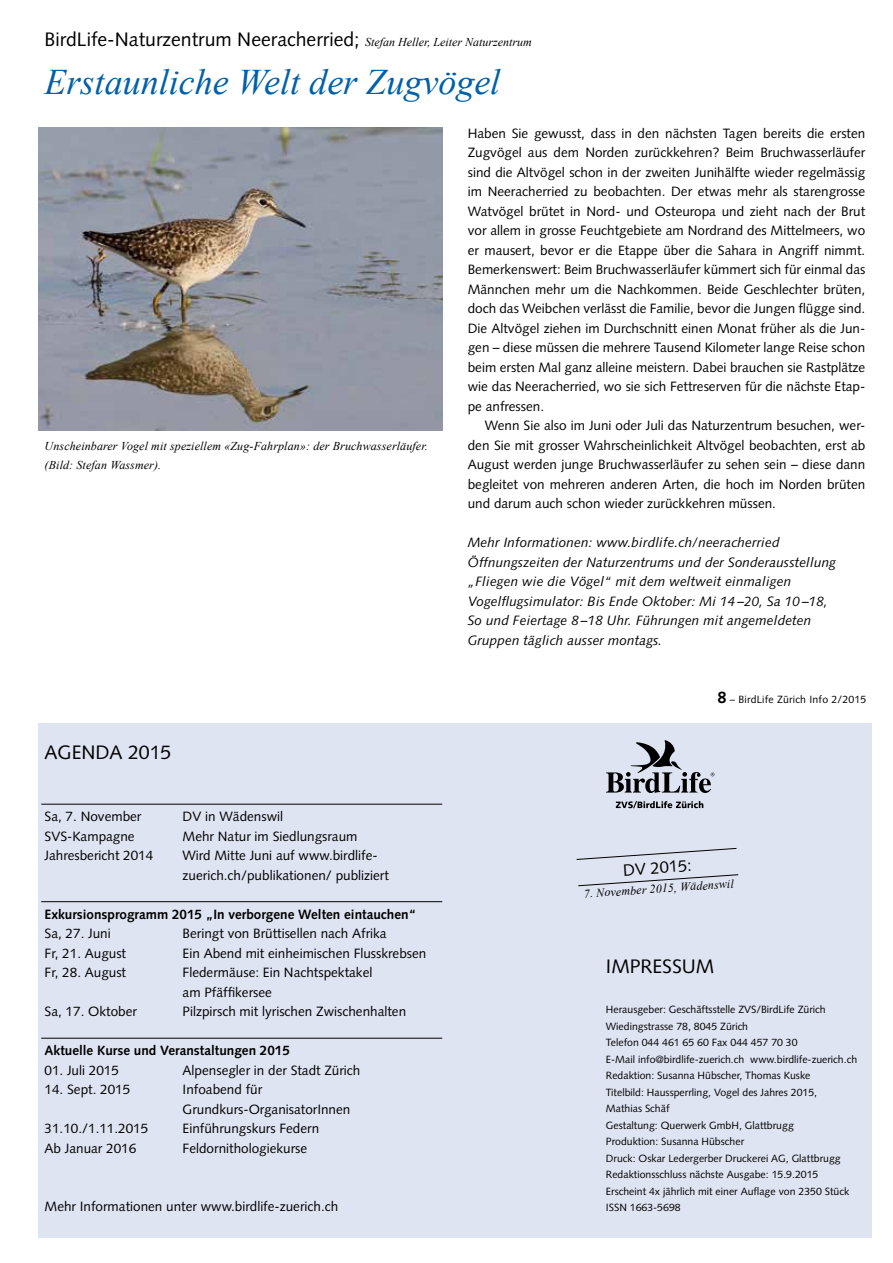
<style>
.page{position:relative;width:893px;height:1263px;background:#fff}
.page>*{position:absolute;margin:0;border:0;box-sizing:border-box;transform-origin:0 0}
.t1{font:italic 36px "Times New Roman";color:#0060a9}
.t2{font:19.5px "Syntax";color:#000}
.t3{font:16.5px "Syntax";color:#000}
.t4{font:13.5px/19.5px "Syntax";color:#000}
.t5{font:italic 13.5px/19.5px "Syntax";letter-spacing:.01em;color:#000}
.t6{font:700 13.5px "Syntax";color:#000}
.t7{font:italic 12px/19.5px "Times New Roman";letter-spacing:.01em;color:#000}
.t8{font:10.5px/16.5px "Syntax";color:#000}
.t9{font:10.5px "Syntax";letter-spacing:.02em;color:#000}
.s1{font-family:"Times New Roman";font-style:italic;font-size:12px}
.s2{font-weight:700;font-size:16.5px}
</style>
<div class="page">
<div style="left:38px;top:723px;width:834px;height:514px;background:#dfe4f2"></div>
<hr style="left:41px;top:804px;width:401px;height:1px;background:#000">
<hr style="left:41px;top:901px;width:401px;height:1px;background:#000">
<hr style="left:41px;top:1038px;width:401px;height:1px;background:#000">
<svg style="left:606px;top:740px;width:108px;height:53px"></svg>
<svg style="left:616px;top:801px;width:87px;height:7px"></svg>
<img style="left:38px;top:128px;width:404px;height:302px">
<svg style="left:578px;top:874px;width:161px;height:12px"></svg>
<svg style="left:576px;top:848px;width:161px;height:12px"></svg>
<h2 class="t2" style="left:45px;top:27px;width:489px">BirdLife-Naturzentrum Neeracherried; <span class="s1">Stefan Heller, Leiter Naturzentrum</span></h2>
<h1 class="t1" style="left:45px;top:57px;width:457px">Erstaunliche Welt der Zugvögel</h1>
<p class="t7" style="left:45px;top:436px;width:385px">Unscheinbarer Vogel mit speziellem «Zug-Fahrplan»: der Bruchwasserläufer. (Bild: Stefan Wassmer).</p>
<h2 class="t2" style="left:45px;top:740px;width:128px">AGENDA 2015</h2>
<p class="t4" style="left:45px;top:807px;width:98px">Sa, 7. November</p>
<p class="t4" style="left:183px;top:807px;width:102px">DV in Wädenswil</p>
<p class="t4" style="left:45px;top:827px;width:92px">SVS-Kampagne</p>
<p class="t4" style="left:183px;top:827px;width:176px">Mehr Natur im Siedlungsraum</p>
<p class="t4" style="left:45px;top:846px;width:110px">Jahresbericht 2014</p>
<p class="t4" style="left:183px;top:846px;width:208px">Wird Mitte Juni auf www.birdlife&shy;zuerich.ch/publikationen/ publiziert</p>
<p class="t6" style="left:45px;top:906px;width:373px">Exkursionsprogramm 2015 „In verborgene Welten eintauchen“</p>
<p class="t4" style="left:45px;top:924px;width:68px">Sa, 27. Juni</p>
<p class="t4" style="left:183px;top:924px;width:206px">Beringt von Brüttisellen nach Afrika</p>
<p class="t4" style="left:45px;top:943px;width:83px">Fr, 21. August</p>
<p class="t4" style="left:183px;top:943px;width:245px">Ein Abend mit einheimischen Flusskrebsen</p>
<p class="t4" style="left:45px;top:963px;width:83px">Fr, 28. August</p>
<p class="t4" style="left:183px;top:963px;width:191px">Fledermäuse: Ein Nachtspektakel am Pfäffikersee</p>
<p class="t4" style="left:45px;top:1002px;width:94px">Sa, 17. Oktober</p>
<p class="t4" style="left:183px;top:1002px;width:225px">Pilzpirsch mit lyrischen Zwischenhalten</p>
<p class="t6" style="left:45px;top:1043px;width:247px">Aktuelle Kurse und Veranstaltungen 2015</p>
<p class="t4" style="left:45px;top:1060px;width:76px">01. Juli 2015</p>
<p class="t4" style="left:183px;top:1060px;width:179px">Alpensegler in der Stadt Zürich</p>
<p class="t4" style="left:45px;top:1080px;width:87px">14. Sept. 2015</p>
<p class="t4" style="left:183px;top:1080px;width:169px">Infoabend für<br>Grundkurs-OrganisatorInnen</p>
<p class="t4" style="left:45px;top:1119px;width:105px">31.10./1.11.2015</p>
<p class="t4" style="left:183px;top:1119px;width:138px">Einführungskurs Federn</p>
<p class="t4" style="left:45px;top:1138px;width:93px">Ab Januar 2016</p>
<p class="t4" style="left:183px;top:1138px;width:126px">Feldornithologiekurse</p>
<p class="t4" style="left:45px;top:1197px;width:295px">Mehr Informationen unter www.birdlife-zuerich.ch</p>
<p class="t4" style="left:468px;top:123px;width:399px;text-align:justify">Haben Sie gewusst, dass in den nächsten Tagen bereits die ersten Zugvögel aus dem Norden zurückkehren? Beim Bruchwasserläufer sind die Altvögel schon in der zweiten Junihälfte wieder regelmässig im Neeracherried zu beobachten. Der etwas mehr als starengrosse Watvögel brütet in Nord- und Osteuropa und zieht nach der Brut vor allem in grosse Feuchtgebiete am Nordrand des Mittelmeers, wo er mausert, bevor er die Etappe über die Sahara in Angriff nimmt.<br>Bemerkenswert: Beim Bruchwasserläufer kümmert sich für einmal das Männchen mehr um die Nachkommen. Beide Geschlechter brüten, doch das Weibchen verlässt die Familie, bevor die Jungen flügge sind.<br>Die Altvögel ziehen im Durchschnitt einen Monat früher als die Jun&shy;gen – diese müssen die mehrere Tausend Kilometer lange Reise schon beim ersten Mal ganz alleine meistern. Dabei brauchen sie Rastplätze wie das Neeracherried, wo sie sich Fettreserven für die nächste Etap&shy;pe anfressen.</p>
<p class="t4" style="left:468px;top:416px;width:399px;text-align:justify;text-indent:17px">Wenn Sie also im Juni oder Juli das Naturzentrum besuchen, wer&shy;den Sie mit grosser Wahrscheinlichkeit Altvögel beobachten, erst ab August werden junge Bruchwasserläufer zu sehen sein – diese dann begleitet von mehreren anderen Arten, die hoch im Norden brüten und darum auch schon wieder zurückkehren müssen.</p>
<p class="t5" style="left:468px;top:533px;width:370px">Mehr Informationen: www.birdlife.ch/neeracherried Öffnungszeiten der Naturzentrums und der Sonderausstellung „Fliegen wie die Vögel“ mit dem weltweit einmaligen Vogelflugsimulator: Bis Ende Oktober: Mi 14 –20, Sa 10 –18, So und Feiertage 8 –18 Uhr. Führungen mit angemeldeten Gruppen täglich ausser montags.</p>
<p class="t9" style="left:718px;top:693px;width:150px"><span class="s2">8</span> – BirdLife Zürich Info 2/2015</p>
<p class="t3" style="left:622px;top:860px;width:70px;rotate:-4deg">DV 2015:</p>
<p class="t7" style="left:583px;top:884px;width:152px;rotate:-4deg">7. November 2015, Wädenswil</p>
<h2 class="t2" style="left:606px;top:955px;width:110px">IMPRESSUM</h2>
<p class="t8" style="left:606px;top:1001px;width:253px">Herausgeber: Geschäftsstelle ZVS/BirdLife Zürich Wiedingstrasse 78, 8045 Zürich<br>Telefon 044 461 65 60 Fax 044 457 70 30<br>E-Mail info@birdlife-zuerich.ch www.birdlife-zuerich.ch Redaktion: Susanna Hübscher, Thomas Kuske<br>Titelbild: Haussperrling, Vogel des Jahres 2015,<br>Mathias Schäf<br>Gestaltung: Querwerk GmbH, Glattbrugg<br>Produktion: Susanna Hübscher<br>Druck: Oskar Ledergerber Druckerei AG, Glattbrugg Redaktionsschluss nächste Ausgabe: 15.9.2015<br>Erscheint 4x jährlich mit einer Auflage von 2350 Stück ISSN 1663-5698</p>
</div>
